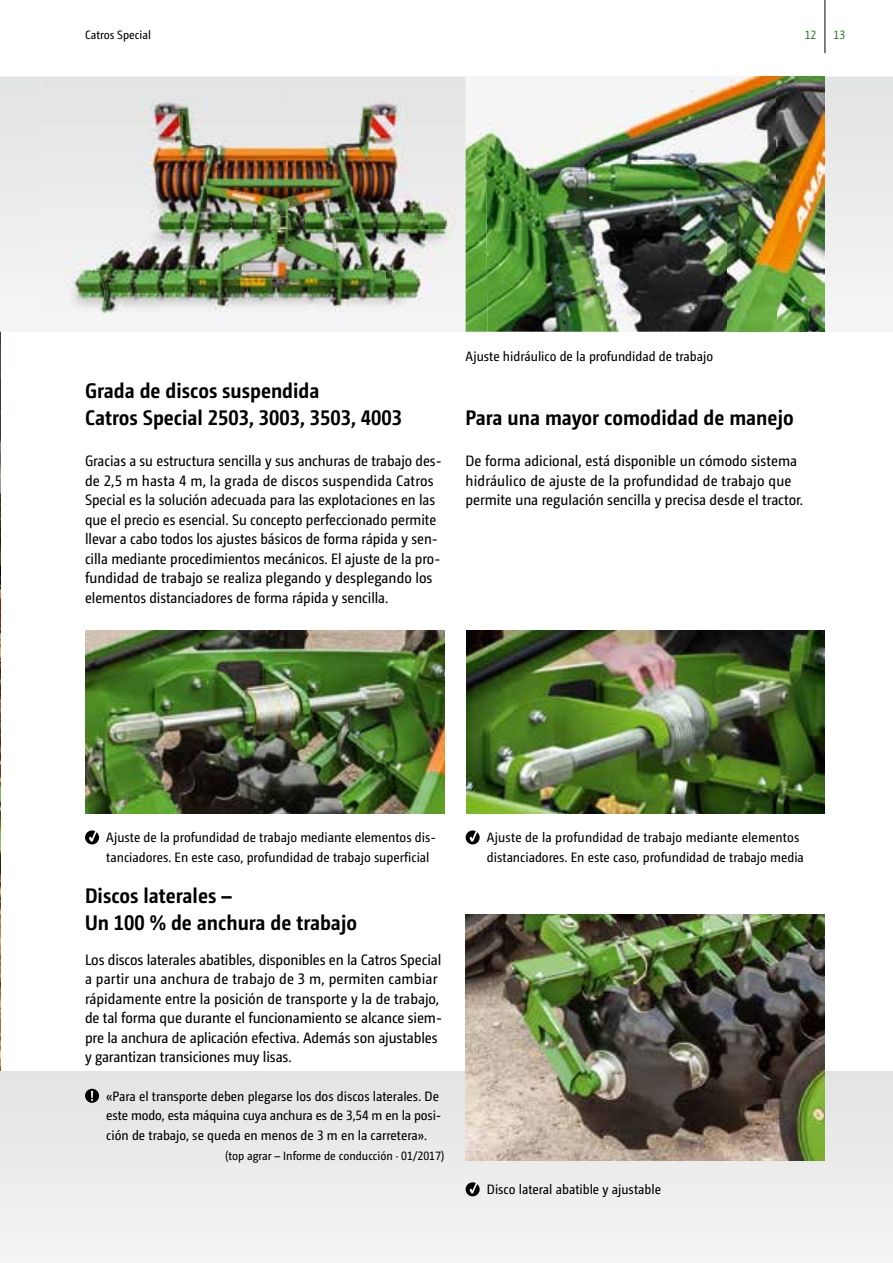
<style>
.page{position:relative;width:893px;height:1263px;background:#fff}
.page>*{position:absolute;margin:0;border:0;box-sizing:border-box;transform-origin:0 0}
.Subhead{font:700 21px/27px "Camingo Dos Pro S Cd";color:#000}
.Body_halber_Abstand{font:15px/19.5px "Camingo Dos Pro S Cd";letter-spacing:-.005em;color:#000}
.BU_Head{font:13.5px/19.5px "Camingo Dos Pro S Cd";color:#000}
.Zitat___Herkunft_Aus{font:12px "Camingo Dos Pro S Cd";color:#000}
.Kolumnentitel{font:12px "Camingo Dos Pro S Cd";color:#000}
.t1{font:12px "Camingo Dos Pro S Cd";color:#387d33}
</style>
<div class="page">
<img style="left:0;top:332px;width:1px;height:739px">
<svg style="left:0;top:77px;width:893px;height:255px"></svg>
<div style="left:0;top:1071px;width:893px;height:192px;background:#ededed"></div>
<img style="left:466px;top:630px;width:359px;height:183px">
<img style="left:85px;top:630px;width:359px;height:183px">
<img style="left:466px;top:914px;width:359px;height:247px">
<img style="left:42px;top:77px;width:734px;height:153px">
<img style="left:43px;top:229px;width:423px;height:103px">
<img style="left:466px;top:77px;width:21px;height:255px">
<img style="left:776px;top:77px;width:49px;height:255px">
<img style="left:486px;top:230px;width:291px;height:102px">
<hr style="left:825px;top:0;width:1px;height:53px;background:#000">
<svg style="left:85px;top:830px;width:14px;height:14px"></svg>
<svg style="left:466px;top:830px;width:14px;height:14px"></svg>
<svg style="left:466px;top:1182px;width:14px;height:14px"></svg>
<svg style="left:85px;top:1089px;width:14px;height:14px"></svg>
<p class="Kolumnentitel" style="left:85px;top:28px;width:67px">Catros Special</p>
<p class="t1" style="left:805px;top:28px;width:13px">12</p>
<p class="t1" style="left:833px;top:28px;width:13px">13</p>
<p class="Subhead" style="left:85px;top:377px;width:319px">Grada de discos suspendida<br>Catros Special 2503, 3003, 3503, 4003</p>
<p class="BU_Head" style="left:466px;top:346px;width:249px">Ajuste hidráulico de la profundidad de trabajo</p>
<p class="Subhead" style="left:466px;top:404px;width:330px">Para una mayor comodidad de manejo</p>
<p class="Body_halber_Abstand" style="left:85px;top:451px;width:358px">Gracias a su estructura sencilla y sus anchuras de trabajo des&shy;de 2,5 m hasta 4 m, la grada de discos suspendida Catros Special es la solución adecuada para las explotaciones en las que el precio es esencial. Su concepto perfeccionado permite llevar a cabo todos los ajustes básicos de forma rápida y sen&shy;cilla mediante procedimientos mecánicos. El ajuste de la pro&shy;fundidad de trabajo se realiza plegando y desplegando los elementos distanciadores de forma rápida y sencilla.</p>
<p class="Body_halber_Abstand" style="left:466px;top:451px;width:339px">De forma adicional, está disponible un cómodo sistema hidráulico de ajuste de la profundidad de trabajo que permite una regulación sencilla y precisa desde el tractor.</p>
<p class="BU_Head" style="left:106px;top:828px;width:331px">Ajuste de la profundidad de trabajo mediante elementos dis&shy;tanciadores. En este caso, profundidad de trabajo superficial</p>
<p class="BU_Head" style="left:487px;top:828px;width:319px">Ajuste de la profundidad de trabajo mediante elementos distanciadores. En este caso, profundidad de trabajo media</p>
<p class="Subhead" style="left:85px;top:882px;width:273px">Discos laterales –<br>Un 100 % de anchura de trabajo</p>
<p class="Body_halber_Abstand" style="left:85px;top:950px;width:359px">Los discos laterales abatibles, disponibles en la Catros Special a partir una anchura de trabajo de 3 m, permiten cambiar rápidamente entre la posición de transporte y la de trabajo, de tal forma que durante el funcionamiento se alcance siem&shy;pre la anchura de aplicación efectiva. Además son ajustables y garantizan transiciones muy lisas.</p>
<p class="BU_Head" style="left:106px;top:1086px;width:337px">«Para el transporte deben plegarse los dos discos laterales. De este modo, esta máquina cuya anchura es de 3,54 m en la posi&shy;ción de trabajo, se queda en menos de 3 m en la carretera».</p>
<p class="Zitat___Herkunft_Aus" style="left:225px;top:1149px;width:221px">(top agrar – Informe de conducción · 01/2017)</p>
<p class="BU_Head" style="left:487px;top:1179px;width:176px">Disco lateral abatible y ajustable</p>
</div>
